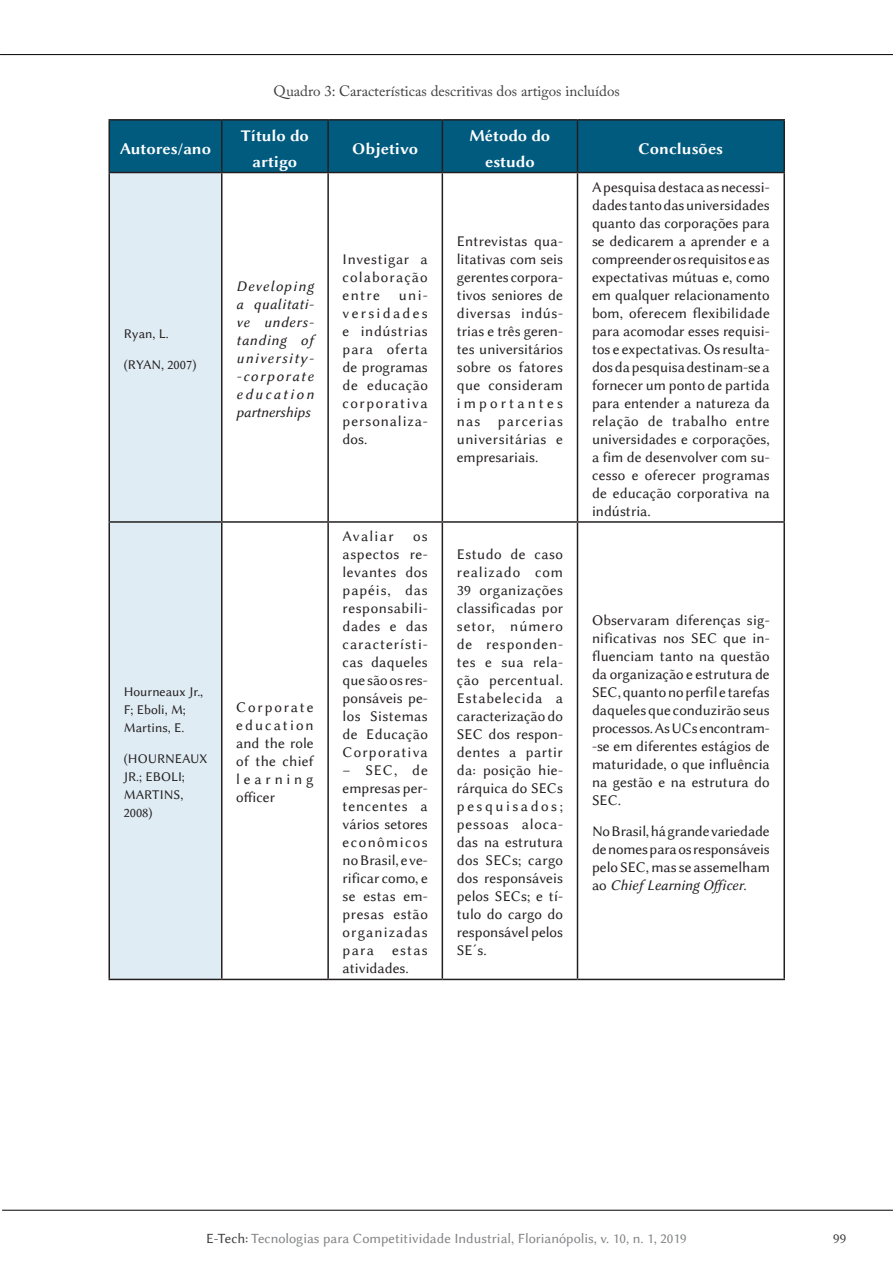
<style>
.page{position:relative;width:893px;height:1263px;background:#fff}
.page>*{position:absolute;margin:0;border:0;box-sizing:border-box;transform-origin:0 0}
.cabeçalho_1{font:16.5px/26px "Lin Biolinum B";color:#fff;text-align:center}
.corpo{font:15px/18px "Lin Biolinum";letter-spacing:.01em;color:#231f20;text-align:justify}
.corpo-2{font:15px/18px "Lin Biolinum I";letter-spacing:.095em;color:#231f20;text-align:justify}
.t1{font:15px "Adobe Caslon Pro";color:#3e3e3f}
.corpo-3{font:15px "Lin Biolinum";letter-spacing:.085em;color:#231f20}
.t2{font:14.25px "Lin Biolinum";color:#808285}
.t3{font:14.25px "Lin Biolinum";color:#3e3e3f}
.corpo-4{font:13.5px/18px "Lin Biolinum";color:#231f20}
.s1{font-family:"Lin Biolinum I"}
.s2{color:#3e3e3f}
</style>
<div class="page">
<hr style="left:2px;top:1210px;width:891px;height:1px;background:#000">
<hr style="left:0;top:54px;width:893px;height:1px;background:#000">
<div style="left:110px;top:121px;width:673px;height:51px;background:#005b7f"></div>
<div style="left:110px;top:173px;width:111px;height:806px;background:#dfecf3"></div>
<hr style="left:108px;top:119px;width:114px;height:2px;background:#231f20">
<hr style="left:108px;top:121px;width:2px;height:51px;background:#231f20">
<hr style="left:222px;top:119px;width:106px;height:2px;background:#231f20">
<hr style="left:221px;top:121px;width:2px;height:51px;background:#231f20">
<hr style="left:328px;top:119px;width:114px;height:2px;background:#231f20">
<hr style="left:327px;top:121px;width:2px;height:51px;background:#231f20">
<hr style="left:442px;top:119px;width:135px;height:2px;background:#231f20">
<hr style="left:442px;top:121px;width:1px;height:51px;background:#231f20">
<hr style="left:577px;top:119px;width:208px;height:2px;background:#231f20">
<hr style="left:577px;top:121px;width:1px;height:51px;background:#231f20">
<hr style="left:783px;top:121px;width:2px;height:51px;background:#231f20">
<hr style="left:108px;top:172px;width:114px;height:1px;background:#231f20">
<hr style="left:108px;top:173px;width:2px;height:348px;background:#231f20">
<hr style="left:222px;top:172px;width:106px;height:1px;background:#231f20">
<hr style="left:221px;top:173px;width:2px;height:348px;background:#231f20">
<hr style="left:328px;top:172px;width:114px;height:1px;background:#231f20">
<hr style="left:327px;top:173px;width:2px;height:348px;background:#231f20">
<hr style="left:442px;top:172px;width:135px;height:1px;background:#231f20">
<hr style="left:442px;top:173px;width:1px;height:348px;background:#231f20">
<hr style="left:577px;top:172px;width:208px;height:1px;background:#231f20">
<hr style="left:577px;top:173px;width:1px;height:348px;background:#231f20">
<hr style="left:783px;top:173px;width:2px;height:348px;background:#231f20">
<hr style="left:108px;top:521px;width:114px;height:2px;background:#231f20">
<hr style="left:108px;top:523px;width:2px;height:456px;background:#231f20">
<hr style="left:222px;top:521px;width:106px;height:2px;background:#231f20">
<hr style="left:221px;top:523px;width:2px;height:456px;background:#231f20">
<hr style="left:328px;top:521px;width:114px;height:2px;background:#231f20">
<hr style="left:327px;top:523px;width:2px;height:456px;background:#231f20">
<hr style="left:442px;top:521px;width:135px;height:2px;background:#231f20">
<hr style="left:442px;top:523px;width:1px;height:456px;background:#231f20">
<hr style="left:577px;top:521px;width:208px;height:2px;background:#231f20">
<hr style="left:577px;top:523px;width:1px;height:456px;background:#231f20">
<hr style="left:783px;top:523px;width:2px;height:456px;background:#231f20">
<hr style="left:108px;top:979px;width:114px;height:1px;background:#231f20">
<hr style="left:222px;top:979px;width:106px;height:1px;background:#231f20">
<hr style="left:328px;top:979px;width:114px;height:1px;background:#231f20">
<hr style="left:442px;top:979px;width:135px;height:1px;background:#231f20">
<hr style="left:577px;top:979px;width:208px;height:1px;background:#231f20">
<p class="cabeçalho_1" style="left:120px;top:134px;width:93px">Autores/ano</p>
<p class="corpo-4" style="left:124px;top:325px;width:46px">Ryan, L.</p>
<p class="corpo-4" style="left:124px;top:355px;width:74px">(RYAN, 2007)</p>
<p class="corpo-4" style="left:124px;top:683px;width:81px">Hourneaux Jr.,<br>F; Eboli, M;<br>Martins, E.</p>
<p class="corpo-4" style="left:124px;top:750px;width:85px">(HOURNEAUX<br>JR.; EBOLI;<br>MARTINS,<br>2008)</p>
<p class="t1" style="left:274px;top:82px;width:348px">Quadro 3: Características descritivas dos artigos incluídos</p>
<p class="cabeçalho_1" style="left:241px;top:121px;width:69px">Título do artigo</p>
<p class="cabeçalho_1" style="left:352px;top:134px;width:67px">Objetivo</p>
<p class="cabeçalho_1" style="left:470px;top:121px;width:82px">Método do estudo</p>
<p class="cabeçalho_1" style="left:638px;top:134px;width:86px">Conclusões</p>
<p class="corpo-2" style="left:236px;top:277px;width:79px">Developing a qualitati&shy;ve unders&shy;tanding of university--corporate education partnerships</p>
<p class="corpo" style="left:343px;top:250px;width:87px">Investigar a colaboração entre</p>
<p class="corpo" style="left:343px;top:286px;width:87px;text-indent:56px">uni&shy;versidades e indústrias para oferta de programas de educação corporativa personaliza&shy;dos.</p>
<p class="corpo" style="left:236px;top:699px;width:79px">Corporate education and the role of the chief learning officer</p>
<p class="corpo-3" style="left:343px;top:528px;width:53px">Avaliar</p>
<p class="corpo" style="left:343px;top:528px;width:87px;text-indent:70px">os aspectos re&shy;levantes dos papéis, das responsabili&shy;dades e das característi&shy;cas daqueles que são os res&shy;ponsáveis pe&shy;los Sistemas de Educação Corporativa</p>
<p class="corpo" style="left:343px;top:762px;width:87px">– SEC, de empresas per&shy;tencentes a vários setores econômicos no Brasil, e ve&shy;rificar como, e se estas em&shy;presas estão organizadas para estas atividades.</p>
<p class="corpo" style="left:457px;top:232px;width:108px">Entrevistas qua&shy;litativas com seis gerentes corpora&shy;tivos seniores de diversas indús&shy;trias e três geren&shy;tes universitários sobre os fatores que consideram importantes nas parcerias universitárias e empresariais.</p>
<p class="corpo" style="left:457px;top:546px;width:108px">Estudo de caso realizado com 39 organizações classificadas por setor, número de responden&shy;tes e sua rela&shy;ção percentual.<br>Estabelecida a caracterização do SEC dos respon&shy;dentes a partir da: posição hie&shy;rárquica do SECs pesquisados; pessoas aloca&shy;das na estrutura dos SECs; cargo dos responsáveis pelos SECs; e tí&shy;tulo do cargo do responsável pelos SE´s.</p>
<p class="corpo" style="left:592px;top:178px;width:179px">A pesquisa destaca as necessi&shy;dades tanto das universidades quanto das corporações para se dedicarem a aprender e a compreender os requisitos e as expectativas mútuas e, como em qualquer relacionamento bom, oferecem flexibilidade para acomodar esses requisi&shy;tos e expectativas. Os resulta&shy;dos da pesquisa destinam-se a fornecer um ponto de partida para entender a natureza da relação de trabalho entre universidades e corporações, a fim de desenvolver com su&shy;cesso e oferecer programas de educação corporativa na indústria.</p>
<p class="corpo" style="left:592px;top:611px;width:179px">Observaram diferenças sig&shy;nificativas nos SEC que in&shy;fluenciam tanto na questão da organização e estrutura de SEC, quanto no perfil e tarefas daqueles que conduzirão seus processos. As UCs encontram--se em diferentes estágios de maturidade, o que influência na gestão e na estrutura do SEC.</p>
<p class="corpo" style="left:592px;top:822px;width:179px">No Brasil, há grande variedade de nomes para os responsáveis pelo SEC, mas se assemelham ao <span class="s1">Chief Learning Officer</span>.</p>
<p class="t2" style="left:206px;top:1230px;width:482px"><span class="s2">E-Tech:</span> Tecnologias para Competitividade Industrial, Florianópolis, v. 10, n. 1, 2019</p>
<p class="t3" style="left:833px;top:1230px;width:15px">99</p>
</div>
